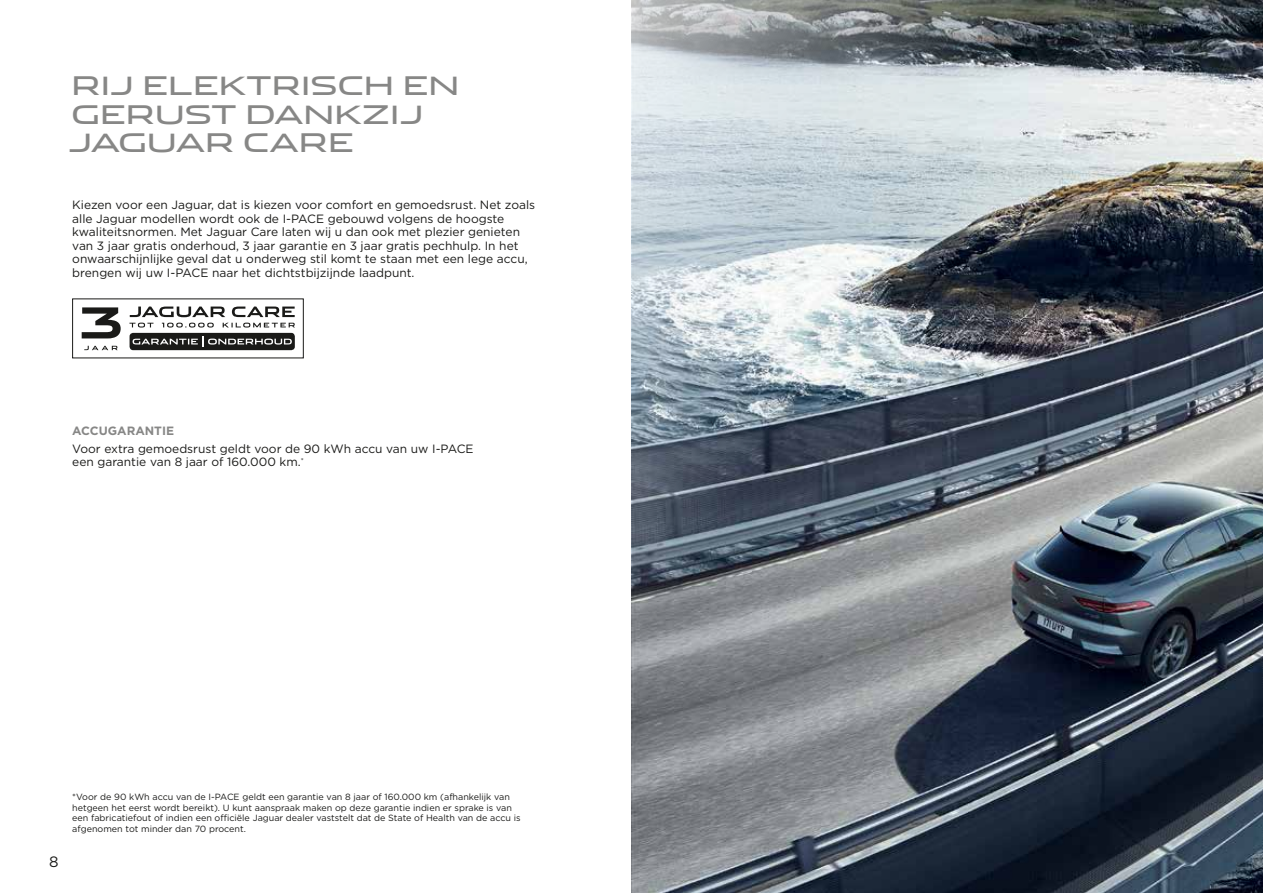
<style>
.page{position:relative;width:1263px;height:893px;background:#fff}
.page>*{position:absolute;margin:0;border:0;box-sizing:border-box;transform-origin:0 0}
.t1{font:25.5px/28.5px "Jaguar";color:#878786}
.t2{font:15px "Gotham";color:#1a1a18}
.t3{font:12px/13.5px "Gotham";color:#1a1a18}
.t4{font:700 12px "Gotham";color:#878786}
.t5{font:9px/10.8px "Gotham";color:#1a1a18}
</style>
<div class="page">
<img style="left:631px;top:0;width:632px;height:893px">
<svg style="left:130px;top:307px;width:165px;height:10px"></svg>
<div style="left:130px;top:333px;width:165px;height:17px;background:#1a1a18;border-radius:4px"></div>
<svg style="left:82px;top:307px;width:39px;height:31px"></svg>
<svg style="left:84px;top:346px;width:34px;height:4px"></svg>
<svg style="left:133px;top:336px;width:159px;height:11px"></svg>
<svg style="left:129px;top:323px;width:166px;height:5px"></svg>
<h1 class="t1" style="left:68px;top:70px;width:393px">RIJ ELEKTRISCH EN<br>GERUST DANKZIJ<br>JAGUAR CARE</h1>
<p class="t3" style="left:72px;top:198px;width:464px">Kiezen voor een Jaguar, dat is kiezen voor comfort en gemoedsrust. Net zoals alle Jaguar modellen wordt ook de I-PACE gebouwd volgens de hoogste kwaliteitsnormen. Met Jaguar Care laten wij u dan ook met plezier genieten van 3 jaar gratis onderhoud, 3 jaar garantie en 3 jaar gratis pechhulp. In het onwaarschijnlijke geval dat u onderweg stil komt te staan met een lege accu, brengen wij uw I-PACE naar het dichtstbijzijnde laadpunt.</p>
<p class="t4" style="left:72px;top:423px;width:103px">ACCUGARANTIE</p>
<p class="t3" style="left:72px;top:441px;width:403px">Voor extra gemoedsrust geldt voor de 90 kWh accu van uw I-PACE een garantie van 8 jaar of 160.000 km.<sup>*</sup></p>
<p class="t2" style="left:49px;top:852px;width:11px">8</p>
<p class="t5" style="left:72px;top:791px;width:450px">*Voor de 90 kWh accu van de I-PACE geldt een garantie van 8 jaar of 160.000 km (afhankelijk van hetgeen het eerst wordt bereikt). U kunt aanspraak maken op deze garantie indien er sprake is van een fabricatiefout of indien een officiële Jaguar dealer vaststelt dat de State of Health van de accu is afgenomen tot minder dan 70 procent.</p>
</div>
